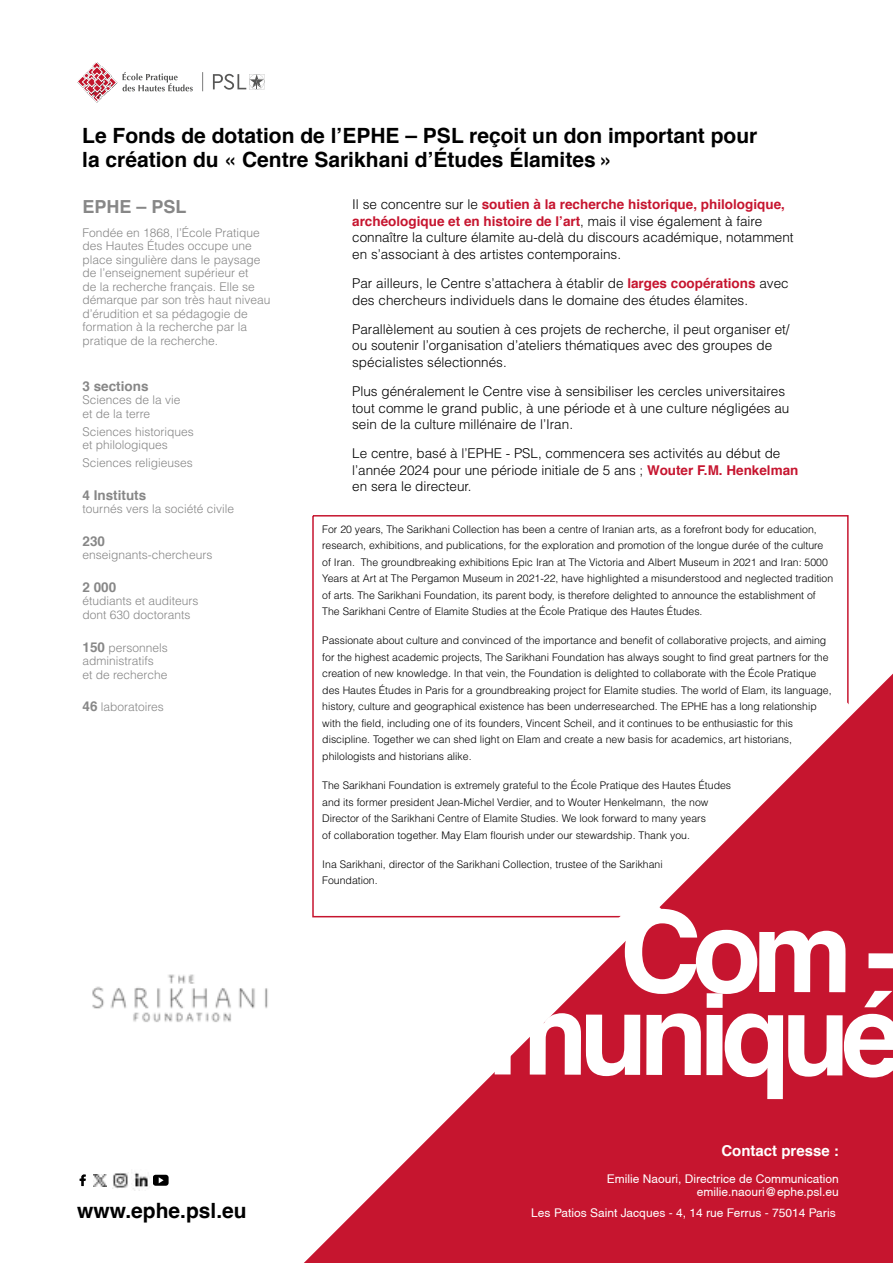
<style>
.page{position:relative;width:893px;height:1263px;background:#fff}
.page>*{position:absolute;margin:0;border:0;box-sizing:border-box;transform-origin:0 0}
.t1{font:700 112.95px/83.1px "Helvetica";letter-spacing:-.085em;color:#fff;text-align:right}
.t2{font:700 21px/24px "Helvetica";color:#000}
.t3{font:700 18px "Helvetica";color:#878787}
.t4{font:700 15px "Helvetica";color:#fff}
.t5{font:300 13.5px/16.5px "Helvetica";color:#000}
.t6{font:700 13.5px "Helvetica";color:#878787}
.t7{font:300 12px/13.5px "Helvetica";color:#878787}
.t8{font:12px/13.5px "Helvetica";color:#fff;text-align:right}
.t9{font:300 10.5px/16.5px "Helvetica";color:#000}
.s1{font-weight:700;font-size:13.5px}
.s2{font-weight:700;color:#c6152f}
</style>
<div class="page">
<svg style="left:304px;top:673px;width:589px;height:590px;fill:#c6152f"></svg>
<svg style="left:213px;top:74px;width:51px;height:16px"></svg>
<svg style="left:123px;top:72px;width:70px;height:19px"></svg>
<svg style="left:77px;top:62px;width:40px;height:40px"></svg>
<svg style="left:202px;top:72px;width:1px;height:19px"></svg>
<svg style="left:80px;top:1174px;width:6px;height:12px"></svg>
<svg style="left:153px;top:1175px;width:16px;height:11px"></svg>
<svg style="left:94px;top:1174px;width:19px;height:13px"></svg>
<img style="left:113px;top:1173px;width:15px;height:15px">
<img style="left:133px;top:1173px;width:15px;height:17px">
<img style="left:92px;top:974px;width:176px;height:48px">
<svg style="left:311px;top:515px;width:538px;height:403px"></svg>
<svg style="left:611px;top:697px;width:242px;height:246px"></svg>
<h2 class="t2" style="left:82px;top:124px;width:677px">Le Fonds de dotation de l’EPHE – PSL reçoit un don important pour la création du « Centre Sarikhani d’Études Élamites »</h2>
<h3 class="t3" style="left:82px;top:192px;width:106px">EPHE – PSL</h3>
<p class="t7" style="left:82px;top:225px;width:189px">Fondée en 1868, l’École Pratique des Hautes Études occupe une place singulière dans le paysage de l’enseignement supérieur et<br>de la recherche français. Elle se démarque par son très haut niveau d’érudition et sa pédagogie de formation à la recherche par la pratique de la recherche.</p>
<p class="t6" style="left:82px;top:375px;width:68px">3 sections</p>
<p class="t7" style="left:82px;top:393px;width:100px">Sciences de la vie et de la terre</p>
<p class="t7" style="left:82px;top:424px;width:113px">Sciences historiques et philologiques</p>
<p class="t7" style="left:82px;top:456px;width:112px">Sciences religieuses</p>
<p class="t6" style="left:82px;top:484px;width:65px">4 Instituts</p>
<p class="t7" style="left:82px;top:502px;width:153px">tournés vers la société civile</p>
<p class="t6" style="left:82px;top:530px;width:24px">230</p>
<p class="t7" style="left:82px;top:548px;width:131px">enseignants-chercheurs</p>
<p class="t6" style="left:82px;top:576px;width:35px">2 000</p>
<p class="t7" style="left:82px;top:594px;width:118px">étudiants et auditeurs dont 630 doctorants</p>
<p class="t7" style="left:82px;top:640px;width:87px"><span class="s1">150</span> personnels administratifs<br>et de recherche</p>
<p class="t7" style="left:82px;top:700px;width:83px"><span class="s1">46</span> laboratoires</p>
<p class="t5" style="left:352px;top:196px;width:443px">Il se concentre sur le <span class="s2">soutien à la recherche historique, philologique, archéologique et en histoire de l’art</span>, mais il vise également à faire connaître la culture élamite au-delà du discours académique, notamment en s’associant à des artistes contemporains.</p>
<p class="t5" style="left:352px;top:275px;width:438px">Par ailleurs, le Centre s’attachera à établir de <span class="s2">larges coopérations</span> avec des chercheurs individuels dans le domaine des études élamites.</p>
<p class="t5" style="left:352px;top:320px;width:439px">Parallèlement au soutien à ces projets de recherche, il peut organiser et/ ou soutenir l’organisation d’ateliers thématiques avec des groupes de spécialistes sélectionnés.</p>
<p class="t5" style="left:352px;top:383px;width:439px">Plus généralement le Centre vise à sensibiliser les cercles universitaires tout comme le grand public, à une période et à une culture négligées au sein de la culture millénaire de l’Iran.</p>
<p class="t5" style="left:352px;top:445px;width:448px">Le centre, basé à l’EPHE - PSL, commencera ses activités au début de l’année 2024 pour une période initiale de 5 ans ; <span class="s2">Wouter F.M. Henkelman </span>en sera le directeur.</p>
<p class="t9" style="left:322px;top:520px;width:513px">For 20 years, The Sarikhani Collection has been a centre of Iranian arts, as a forefront body for education, research, exhibitions, and publications, for the exploration and promotion of the longue durée of the culture of Iran. The groundbreaking exhibitions Epic Iran at The Victoria and Albert Museum in 2021 and Iran: 5000<br>Years at Art at The Pergamon Museum in 2021-22, have highlighted a misunderstood and neglected tradition of arts. The Sarikhani Foundation, its parent body, is therefore delighted to announce the establishment of The Sarikhani Centre of Elamite Studies at the École Pratique des Hautes Études.</p>
<p class="t9" style="left:322px;top:632px;width:511px">Passionate about culture and convinced of the importance and benefit of collaborative projects, and aiming for the highest academic projects, The Sarikhani Foundation has always sought to find great partners for the creation of new knowledge. In that vein, the Foundation is delighted to collaborate with the École Pratique des Hautes Études in Paris for a groundbreaking project for Elamite studies. The world of Elam, its language, history, culture and geographical existence has been underresearched. The EPHE has a long relationship with the field, including one of its founders, Vincent Scheil, and it continues to be enthusiastic for this discipline. Together we can shed light on Elam and create a new basis for academics, art historians, philologists and historians alike.</p>
<p class="t9" style="left:322px;top:777px;width:410px">The Sarikhani Foundation is extremely grateful to the École Pratique des Hautes Études and its former president Jean-Michel Verdier, and to Wouter Henkelmann, the now Director of the Sarikhani Centre of Elamite Studies. We look forward to many years<br>of collaboration together. May Elam flourish under our stewardship. Thank you.</p>
<p class="t9" style="left:322px;top:855px;width:342px">Ina Sarikhani, director of the Sarikhani Collection, trustee of the Sarikhani<br>Foundation.</p>
<h2 class="t2" style="left:77px;top:1201px;width:171px">www.ephe.psl.eu</h2>
<h1 class="t1" style="left:488px;top:923px;width:418px">Com - muniqué</h1>
<h3 class="t4" style="left:721px;top:1138px;width:119px">Contact presse :</h3>
<p class="t8" style="left:607px;top:1171px;width:234px">Emilie Naouri, Directrice de Communication emilie.naouri@ephe.psl.eu</p>
<p class="t8" style="left:531px;top:1206px;width:306px">Les Patios Saint Jacques - 4, 14 rue Ferrus - 75014 Paris</p>
</div>
